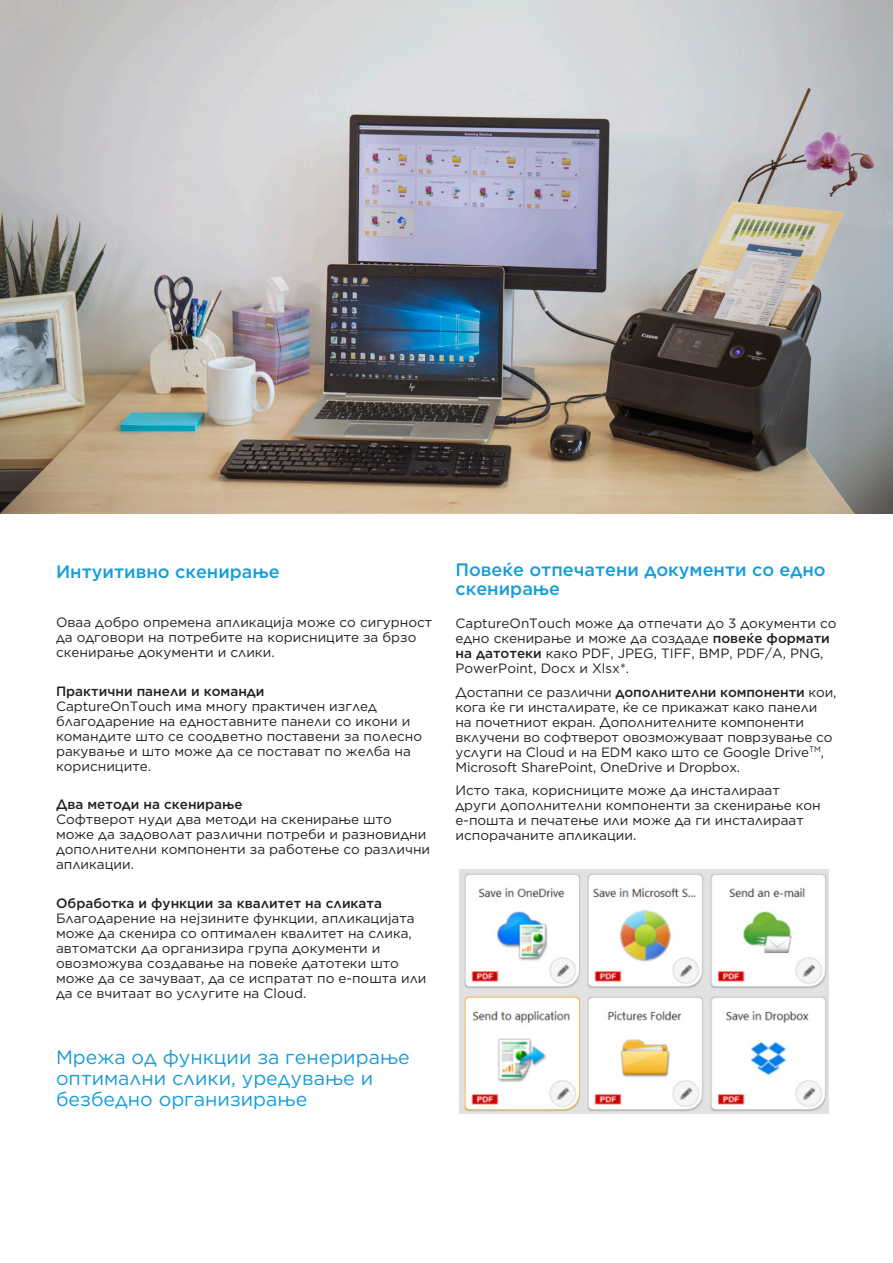
<style>
.page{position:relative;width:893px;height:1263px;background:#fff}
.page>*{position:absolute;margin:0;border:0;box-sizing:border-box;transform-origin:0 0}
.COVER_HEADER_SMALL{font:19.5px/21px "Gotham";color:#179dd9}
.BODY_BULLETS{font:500 18px/19.5px "Gotham";color:#179dd9}
.BODY_BULLETS-2{font:13.5px/15px "Gotham";color:#231f20}
.s1{font-weight:500}
</style>
<div class="page">
<img style="left:460px;top:869px;width:369px;height:244px">
<img style="left:0;top:0;width:893px;height:514px">
<p class="BODY_BULLETS" style="left:56px;top:562px;width:225px">Интуитивно скенирање</p>
<p class="BODY_BULLETS-2" style="left:56px;top:615px;width:378px">Оваа добро опремена апликација може со сигурност да одговори на потребите на корисниците за брзо скенирање документи и слики.</p>
<p class="BODY_BULLETS-2" style="left:56px;top:683px;width:368px"><span class="s1">Практични панели и команди<br></span>CaptureOnTouch има многу практичен изглед благодарение на едноставните панели со икони и командите што се соодветно поставени за полесно ракување и што може да се постават по желба на корисниците.</p>
<p class="BODY_BULLETS-2" style="left:56px;top:797px;width:376px"><span class="s1">Два методи на скенирање<br></span>Софтверот нуди два методи на скенирање што може да задоволат различни потреби и разновидни дополнителни компоненти за работење со различни апликации.</p>
<p class="BODY_BULLETS-2" style="left:56px;top:895px;width:372px"><span class="s1">Обработка и функции за квалитет на сликата </span>Благодарение на нејзините функции, апликацијата може да скенира со оптимален квалитет на слика, автоматски да организира група документи и овозможува создавање на повеќе датотеки што може да се зачуваат, да се испратат по е-пошта или да се вчитаат во услугите на Cloud.</p>
<p class="COVER_HEADER_SMALL" style="left:56px;top:1046px;width:355px">Мрежа од функции за генерирање оптимални слики, уредување и безбедно организирање</p>
<p class="BODY_BULLETS" style="left:455px;top:559px;width:372px">Повеќе отпечатени документи со едно скенирање</p>
<p class="BODY_BULLETS-2" style="left:455px;top:616px;width:383px">CaptureOnTouch може да отпечати до 3 документи со едно скенирање и може да создаде <span class="s1">повеќе формати на датотеки</span> како PDF, JPEG, TIFF, BMP, PDF/A, PNG, PowerPoint, Docx и Xlsx*.</p>
<p class="BODY_BULLETS-2" style="left:455px;top:684px;width:382px">Достапни се различни <span class="s1">дополнителни компоненти</span> кои, кога ќе ги инсталирате, ќе се прикажат како панели на почетниот екран. Дополнителните компоненти вклучени во софтверот овозможуваат поврзување со услуги на Cloud и на EDM како што се Google Drive<sup>TM</sup>, Microsoft SharePoint, OneDrive и Dropbox.</p>
<p class="BODY_BULLETS-2" style="left:455px;top:783px;width:367px">Исто така, корисниците може да инсталираат други дополнителни компоненти за скенирање кон е-пошта и печатење или може да ги инсталираат испорачаните апликации.</p>
</div>
